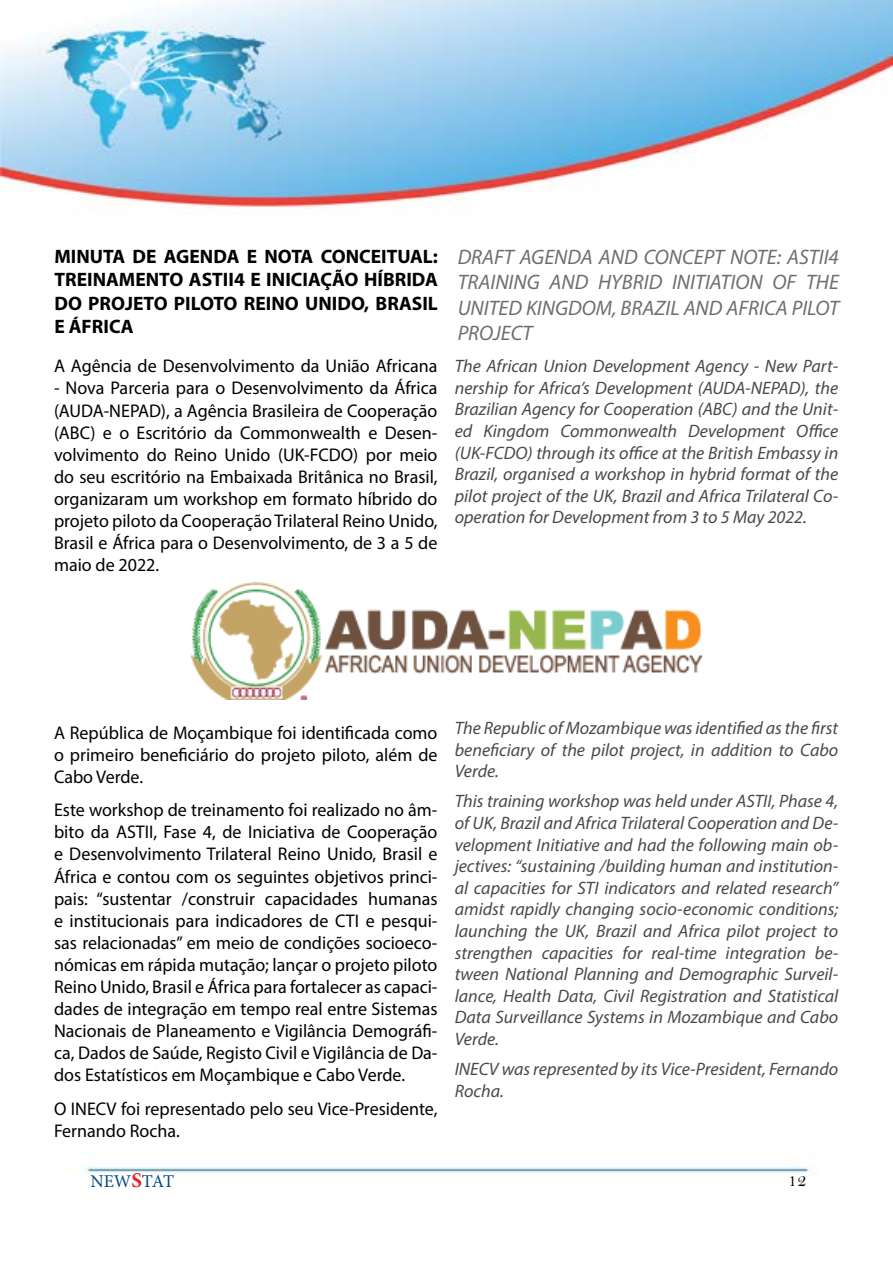
<style>
.page{position:relative;width:893px;height:1263px;background:#fff}
.page>*{position:absolute;margin:0;border:0;box-sizing:border-box;transform-origin:0 0}
.t1{font:italic 21px/25.2px "Myriad Pro";color:#494949;text-align:justify}
.t2{font:700 19.5px/23.4px "Myriad Pro";color:#000101;text-align:justify}
.t3{font:18.45px/22px "Myriad Pro";color:#000;text-align:justify}
.t4{font:italic 18px/21.6px "Myriad Pro";color:#494949;text-align:justify}
.t5{font:18px "Minion Pro";letter-spacing:-.04em;color:#004a80}
.t6{font:18px "Bell";color:#000}
.s1{font-weight:700;font-size:21px;color:#ed2124}
</style>
<div class="page">
<img style="left:1px;top:0;width:892px;height:1175px">
<img style="left:192px;top:582px;width:509px;height:117px">
<p class="t2" style="left:54px;top:244px;width:385px">MINUTA DE AGENDA E NOTA CONCEITUAL:<br>TREINAMENTO ASTII4 E INICIAÇÃO HÍBRIDA DO PROJETO PILOTO REINO UNIDO, BRASIL E ÁFRICA</p>
<p class="t1" style="left:457px;top:244px;width:383px">DRAFT AGENDA AND CONCEPT NOTE: ASTII4<br>TRAINING AND HYBRID INITIATION OF THE UNITED KINGDOM, BRAZIL AND AFRICA PILOT PROJECT</p>
<p class="t3" style="left:54px;top:355px;width:385px">A Agência de Desenvolvimento da União Africana</p>
<p class="t3" style="left:54px;top:377px;width:385px">- Nova Parceria para o Desenvolvimento da África (AUDA-NEPAD), a Agência Brasileira de Cooperação (ABC) e o Escritório da Commonwealth e Desen&shy;volvimento do Reino Unido (UK-FCDO) por meio do seu escritório na Embaixada Britânica no Brasil, organizaram um workshop em formato híbrido do projeto piloto da Cooperação Trilateral Reino Unido, Brasil e África para o Desenvolvimento, de 3 a 5 de maio de 2022.</p>
<p class="t4" style="left:455px;top:355px;width:385px">The African Union Development Agency - New Part&shy;nership for Africa’s Development (AUDA-NEPAD), the Brazilian Agency for Cooperation (ABC) and the Unit&shy;ed Kingdom Commonwealth Development Office (UK-FCDO) through its office at the British Embassy in Brazil, organised a workshop in hybrid format of the pilot project of the UK, Brazil and Africa Trilateral Co&shy;operation for Development from 3 to 5 May 2022.</p>
<p class="t3" style="left:54px;top:721px;width:385px">A República de Moçambique foi identificada como o primeiro beneficiário do projeto piloto, além de Cabo Verde.</p>
<p class="t3" style="left:54px;top:799px;width:385px">Este workshop de treinamento foi realizado no âm&shy;bito da ASTII, Fase 4, de Iniciativa de Cooperação e Desenvolvimento Trilateral Reino Unido, Brasil e África e contou com os seguintes objetivos princi&shy;pais: “sustentar /construir capacidades humanas e institucionais para indicadores de CTI e pesqui&shy;sas relacionadas” em meio de condições socioeco&shy;nómicas em rápida mutação; lançar o projeto piloto Reino Unido, Brasil e África para fortalecer as capaci&shy;dades de integração em tempo real entre Sistemas Nacionais de Planeamento e Vigilância Demográfi&shy;ca, Dados de Saúde, Registo Civil e Vigilância de Da&shy;dos Estatísticos em Moçambique e Cabo Verde.</p>
<p class="t3" style="left:54px;top:1097px;width:385px">O INECV foi representado pelo seu Vice-Presidente,<br>Fernando Rocha.</p>
<p class="t5" style="left:91px;top:1169px;width:85px">NEW<span class="s1">S</span>TAT</p>
<p class="t4" style="left:455px;top:717px;width:385px">The Republic of Mozambique was identified as the first beneficiary of the pilot project, in addition to Cabo Verde.</p>
<p class="t4" style="left:455px;top:790px;width:385px">This training workshop was held under ASTII, Phase 4, of UK, Brazil and Africa Trilateral Cooperation and De&shy;velopment Initiative and had the following main ob&shy;jectives: “sustaining /building human and institution&shy;al capacities for STI indicators and related research” amidst rapidly changing socio-economic conditions; launching the UK, Brazil and Africa pilot project to strengthen capacities for real-time integration be&shy;tween National Planning and Demographic Surveil&shy;lance, Health Data, Civil Registration and Statistical Data Surveillance Systems in Mozambique and Cabo Verde.</p>
<p class="t4" style="left:455px;top:1058px;width:385px">INECV was represented by its Vice-President, Fernando<br>Rocha.</p>
<p class="t6" style="left:788px;top:1169px;width:20px">12</p>
</div>
